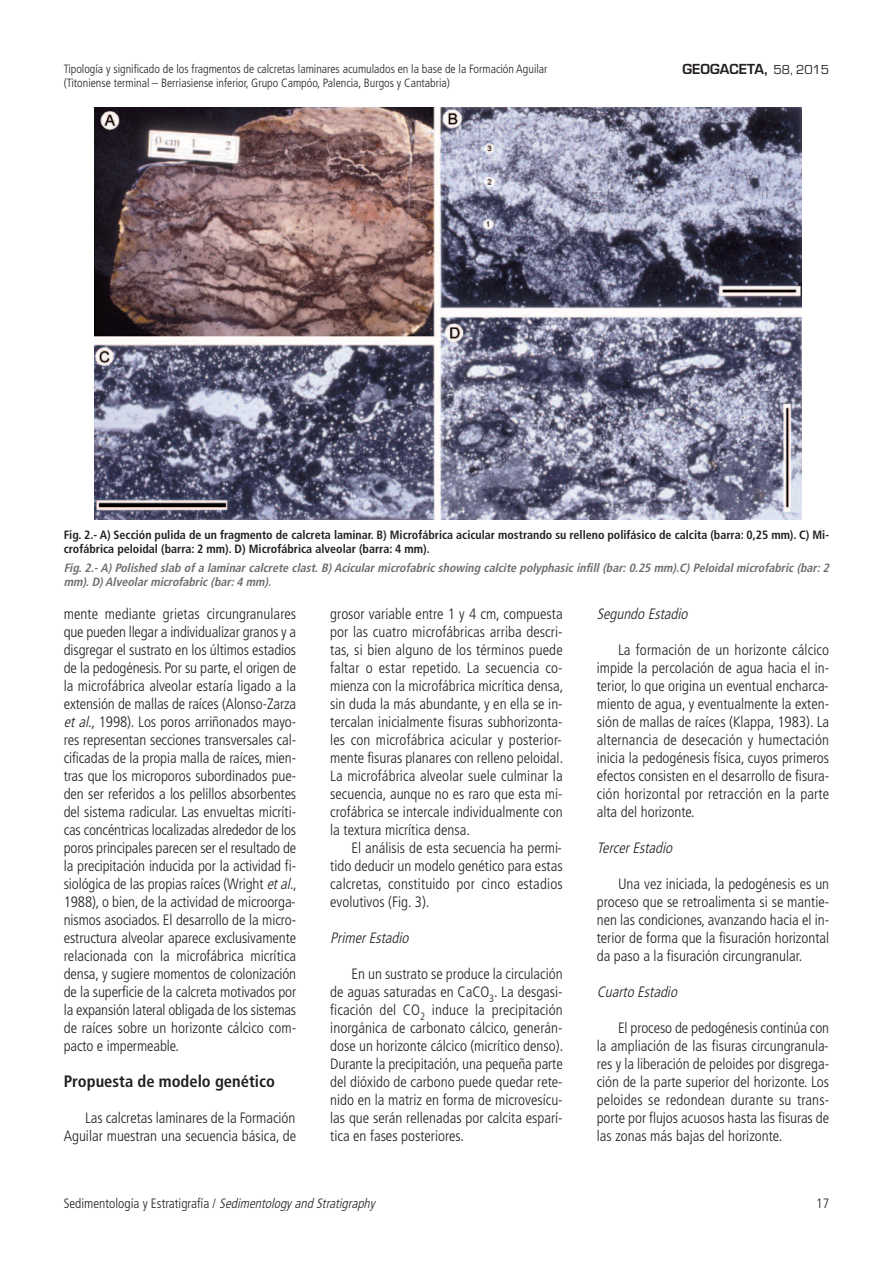
<style>
.page{position:relative;width:893px;height:1263px;background:#fff}
.page>*{position:absolute;margin:0;border:0;box-sizing:border-box;transform-origin:0 0}
.t1{font:700 condensed 16.5px "Frutiger";color:#231f20}
.t2{font:300 condensed 15px/18px "Frutiger";color:#231f20;text-align:justify}
.t3{font:italic 300 condensed 15px "Frutiger";color:#231f20}
.t4{font:300 condensed 13.5px "Frutiger";color:#231f20}
.t5{font:600 13.5px "Eurostile";color:#231f20}
.t6{font:700 condensed 12px/14.4px "Frutiger";color:#231f20}
.t7{font:300 condensed 12px/14.4px "Frutiger";color:#231f20}
.t8{font:italic 700 condensed 12px/14.4px "Frutiger";color:#6c6d70}
.s1{font-weight:400}
.s2{font-style:italic}
</style>
<div class="page">
<img style="left:95px;top:107px;width:706px;height:413px">
<p class="t7" style="left:64px;top:62px;width:485px">Tipología y significado de los fragmentos de calcretas laminares acumulados en la base de la Formación Aguilar (Titoniense terminal – Berriasiense inferior, Grupo Campóo, Palencia, Burgos y Cantabria)</p>
<p class="t5" style="left:682px;top:64px;width:148px">GEOGACETA, <span class="s1">58, 2015</span></p>
<p class="t6" style="left:64px;top:528px;width:767px">Fig. 2.- A) Sección pulida de un fragmento de calcreta laminar. B) Microfábrica acicular mostrando su relleno polifásico de calcita (barra: 0,25 mm). C) Mi&shy;crofábrica peloidal (barra: 2 mm). D) Microfábrica alveolar (barra: 4 mm).</p>
<p class="t8" style="left:64px;top:561px;width:769px">Fig. 2.- A) Polished slab of a laminar calcrete clast. B) Acicular microfabric showing calcite polyphasic infill (bar: 0.25 mm).C) Peloidal microfabric (bar: 2 mm). D) Alveolar microfabric (bar: 4 mm).</p>
<p class="t2" style="left:64px;top:606px;width:235px">mente mediante grietas circungranulares que pueden llegar a individualizar granos y a disgregar el sustrato en los últimos estadios de la pedogénesis. Por su parte, el origen de la microfábrica alveolar estaría ligado a la extensión de mallas de raíces (Alonso-Zarza <span class="s2">etal</span>., 1998). Los poros arriñonados mayo&shy;res representan secciones transversales cal&shy;cificadas de la propia malla de raíces, mien&shy;tras que los microporos subordinados pue&shy;den ser referidos a los pelillos absorbentes del sistema radicular. Las envueltas micríti&shy;cas concéntricas localizadas alrededor de los poros principales parecen ser el resultado de la precipitación inducida por la actividad fi&shy;siológica de las propias raíces (Wright <span class="s2">etal.</span>, 1988), o bien, de la actividad de microorga&shy;nismos asociados. El desarrollo de la micro&shy;estructura alveolar aparece exclusivamente relacionada con la microfábrica micrítica densa, y sugiere momentos de colonización de la superficie de la calcreta motivados por la expansión lateral obligada de los sistemas de raíces sobre un horizonte cálcico com&shy;pacto e impermeable.</p>
<p class="t1" style="left:64px;top:1075px;width:213px">Propuesta de modelo genético</p>
<p class="t2" style="left:64px;top:1110px;width:234px;text-align:right">Las calcretas laminares de la Formación<br>Aguilar muestran una secuencia básica, de</p>
<p class="t2" style="left:330px;top:606px;width:234px">grosor variable entre 1 y 4 cm, compuesta por las cuatro microfábricas arriba descri&shy;tas, si bien alguno de los términos puede faltar o estar repetido. La secuencia co&shy;mienza con la microfábrica micrítica densa, sin duda la más abundante, y en ella se in&shy;tercalan inicialmente fisuras subhorizonta&shy;les con microfábrica acicular y posterior&shy;mente fisuras planares con relleno peloidal.<br>La microfábrica alveolar suele culminar la secuencia, aunque no es raro que esta mi&shy;crofábrica se intercale individualmente con la textura micrítica densa.</p>
<p class="t2" style="left:330px;top:840px;width:234px;text-indent:21px">El análisis de esta secuencia ha permi&shy;tido deducir un modelo genético para estas calcretas, constituido por cinco estadios evolutivos (Fig. 3).</p>
<p class="t3" style="left:330px;top:932px;width:83px">Primer Estadio</p>
<p class="t2" style="left:330px;top:966px;width:234px;text-indent:21px">En un sustrato se produce la circulación de aguas saturadas en CaCO<sub>3</sub>. La desgasi&shy;ficación del CO<sub>2</sub> induce la precipitación inorgánica de carbonato cálcico, generán&shy;dose un horizonte cálcico (micrítico denso).<br>Durante la precipitación, una pequeña parte del dióxido de carbono puede quedar rete&shy;nido en la matriz en forma de microvesícu&shy;las que serán rellenadas por calcita esparí&shy;tica en fases posteriores.</p>
<p class="t3" style="left:597px;top:608px;width:95px">Segundo Estadio</p>
<p class="t2" style="left:597px;top:642px;width:234px;text-indent:21px">La formación de un horizonte cálcico impide la percolación de agua hacia el in&shy;terior, lo que origina un eventual encharca&shy;miento de agua, y eventualmente la exten&shy;sión de mallas de raíces (Klappa, 1983). La alternancia de desecación y humectación inicia la pedogénesis física, cuyos primeros efectos consisten en el desarrollo de fisura&shy;ción horizontal por retracción en la parte alta del horizonte.</p>
<p class="t3" style="left:597px;top:842px;width:80px">Tercer Estadio</p>
<p class="t2" style="left:597px;top:876px;width:234px;text-indent:21px">Una vez iniciada, la pedogénesis es un proceso que se retroalimenta si se mantie&shy;nen las condiciones, avanzando hacia el in&shy;terior de forma que la fisuración horizontal da paso a la fisuración circungranular.</p>
<p class="t3" style="left:597px;top:986px;width:85px">Cuarto Estadio</p>
<p class="t2" style="left:597px;top:1020px;width:234px;text-indent:21px">El proceso de pedogénesis continúa con la ampliación de las fisuras circungranula&shy;res y la liberación de peloides por disgrega&shy;ción de la parte superior del horizonte. Los peloides se redondean durante su trans&shy;porte por flujos acuosos hasta las fisuras de las zonas más bajas del horizonte.</p>
<p class="t4" style="left:64px;top:1198px;width:313px">Sedimentología y Estratigrafía / <span class="s2">Sedimentology andStratigraphy</span></p>
<p class="t4" style="left:816px;top:1198px;width:14px">17</p>
</div>
